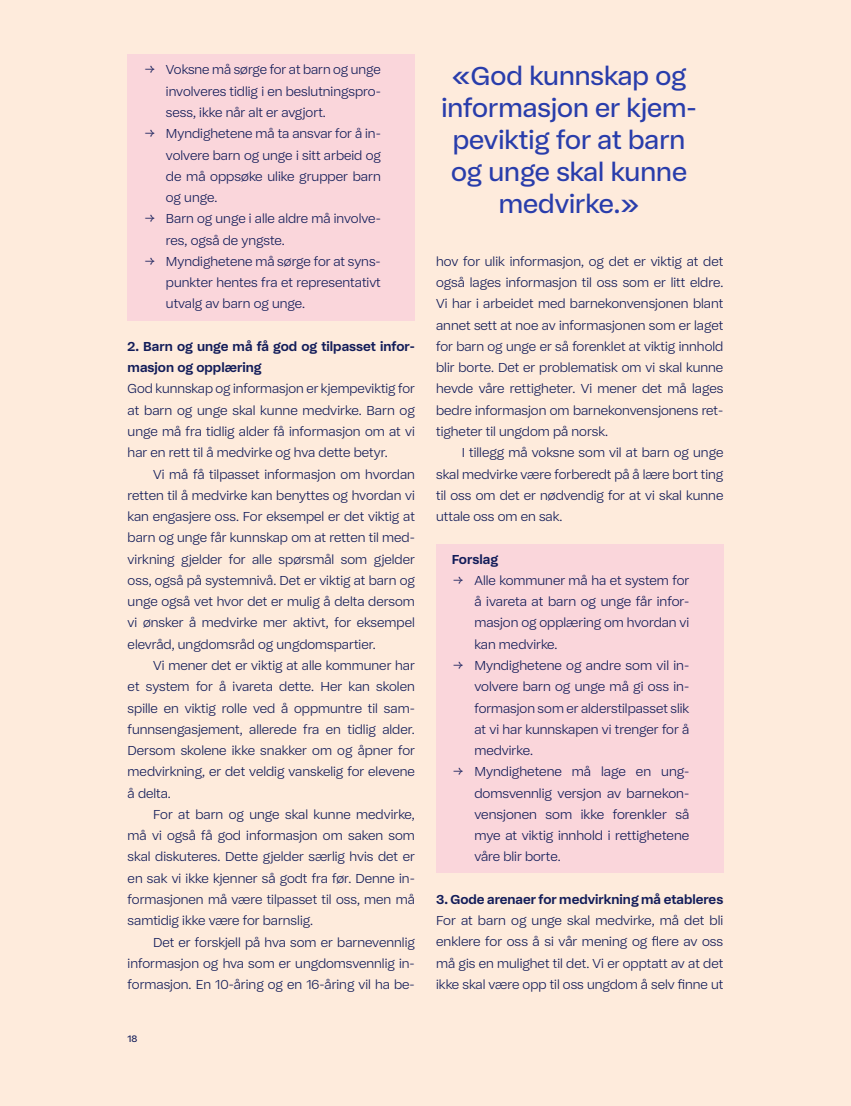
<style>
.page{position:relative;width:851px;height:1106px;background:#fff}
.page>*{position:absolute;margin:0;border:0;box-sizing:border-box;transform-origin:0 0}
.t1{font:27px/32px "Barneombudet";color:#293dab;text-align:center}
.t2{font:300 13.5px/21.3px "Barneombudet";color:#121c59;text-align:justify}
.t3{font:700 13.5px/21.3px "Barneombudet";color:#121c59}
.t4{font:9.75px "Barneombudet";color:#121c59}
</style>
<div class="page">
<div style="left:0;top:0;width:850px;height:1106px;background:#feebdc"></div>
<div style="left:128px;top:55px;width:287px;height:74px;background:#fad6db"></div>
<div style="left:128px;top:118px;width:287px;height:96px;background:#fad6db"></div>
<div style="left:128px;top:203px;width:287px;height:53px;background:#fad6db"></div>
<div style="left:128px;top:246px;width:287px;height:74px;background:#fad6db"></div>
<div style="left:436px;top:543px;width:287px;height:32px;background:#fad6db"></div>
<div style="left:436px;top:565px;width:287px;height:95px;background:#fad6db"></div>
<div style="left:436px;top:650px;width:287px;height:117px;background:#fad6db"></div>
<div style="left:436px;top:756px;width:287px;height:117px;background:#fad6db"></div>
<p class="t2" style="left:166px;top:59px;width:216px;text-indent:-21px">→ Voksne må sørge for at barn og unge involveres tidlig i en beslutningspro&shy;sess, ikke når alt er avgjort.</p>
<p class="t2" style="left:166px;top:123px;width:216px;text-indent:-21px">→ Myndighetene må ta ansvar for å in&shy;volvere barn og unge i sitt arbeid og de må oppsøke ulike grupper barn og unge.</p>
<p class="t2" style="left:166px;top:208px;width:216px;text-indent:-21px">→ Barn og unge i alle aldre må involve&shy;res, også de yngste.</p>
<p class="t2" style="left:166px;top:250px;width:216px;text-indent:-21px">→ Myndighetene må sørge for at syns&shy;punkter hentes fra et representativt utvalg av barn og unge.</p>
<p class="t3" style="left:128px;top:335px;width:289px">2. Barn og unge må få god og tilpasset infor&shy;masjon og opplæring</p>
<p class="t2" style="left:128px;top:378px;width:289px">God kunnskap og informasjon er kjempeviktig for at barn og unge skal kunne medvirke. Barn og unge må fra tidlig alder få informasjon om at vi har en rett til å medvirke og hva dette betyr.</p>
<p class="t2" style="left:128px;top:463px;width:289px;text-indent:26px">Vi må få tilpasset informasjon om hvordan retten til å medvirke kan benyttes og hvordan vi kan engasjere oss. For eksempel er det viktig at barn og unge får kunnskap om at retten til med&shy;virkning gjelder for alle spørsmål som gjelder oss, også på systemnivå. Det er viktig at barn og unge også vet hvor det er mulig å delta dersom vi ønsker å medvirke mer aktivt, for eksempel elevråd, ungdomsråd og ungdomspartier.</p>
<p class="t2" style="left:128px;top:654px;width:289px;text-indent:26px">Vi mener det er viktig at alle kommuner har et system for å ivareta dette. Her kan skolen spille en viktig rolle ved å oppmuntre til sam&shy;funnsengasjement, allerede fra en tidlig alder.<br>Dersom skolene ikke snakker om og åpner for medvirkning, er det veldig vanskelig for elevene å delta.</p>
<p class="t2" style="left:128px;top:803px;width:289px;text-indent:26px">For at barn og unge skal kunne medvirke, må vi også få god informasjon om saken som skal diskuteres. Dette gjelder særlig hvis det er en sak vi ikke kjenner så godt fra før. Denne in&shy;formasjonen må være tilpasset til oss, men må samtidig ikke være for barnslig.</p>
<p class="t2" style="left:128px;top:931px;width:289px;text-indent:26px">Det er forskjell på hva som er barnevennlig informasjon og hva som er ungdomsvennlig in&shy;formasjon. En 10-åring og en 16-åring vil ha be-</p>
<p class="t4" style="left:128px;top:1033px;width:11px">18</p>
<h1 class="t1" style="left:441px;top:59px;width:257px">«God kunnskap og informasjon er kjem&shy;peviktig for at barn og unge skal kunne medvirke.»</h1>
<p class="t2" style="left:436px;top:250px;width:289px">hov for ulik informasjon, og det er viktig at det også lages informasjon til oss som er litt eldre.<br>Vi har i arbeidet med barnekonvensjonen blant annet sett at noe av informasjonen som er laget for barn og unge er så forenklet at viktig innhold blir borte. Det er problematisk om vi skal kunne hevde våre rettigheter. Vi mener det må lages bedre informasjon om barnekonvensjonens ret&shy;tigheter til ungdom på norsk.</p>
<p class="t2" style="left:436px;top:442px;width:289px;text-indent:26px">I tillegg må voksne som vil at barn og unge skal medvirke være forberedt på å lære bort ting til oss om det er nødvendig for at vi skal kunne uttale oss om en sak.</p>
<p class="t3" style="left:451px;top:548px;width:48px">Forslag</p>
<p class="t2" style="left:474px;top:569px;width:216px;text-indent:-21px">→ Alle kommuner må ha et system for å ivareta at barn og unge får infor&shy;masjon og opplæring om hvordan vi kan medvirke.</p>
<p class="t2" style="left:474px;top:654px;width:216px;text-indent:-21px">→ Myndighetene og andre som vil in&shy;volvere barn og unge må gi oss in&shy;formasjon som er alderstilpasset slik at vi har kunnskapen vi trenger for å medvirke.</p>
<p class="t2" style="left:474px;top:761px;width:216px;text-indent:-21px">→ Myndighetene må lage en ung&shy;domsvennlig versjon av barnekon&shy;vensjonen som ikke forenkler så mye at viktig innhold i rettighetene våre blir borte.</p>
<p class="t3" style="left:436px;top:888px;width:288px">3. Gode arenaer for medvirkning må etableres</p>
<p class="t2" style="left:436px;top:909px;width:289px">For at barn og unge skal medvirke, må det bli enklere for oss å si vår mening og flere av oss må gis en mulighet til det. Vi er opptatt av at det ikke skal være opp til oss ungdom å selv finne ut</p>
</div>
